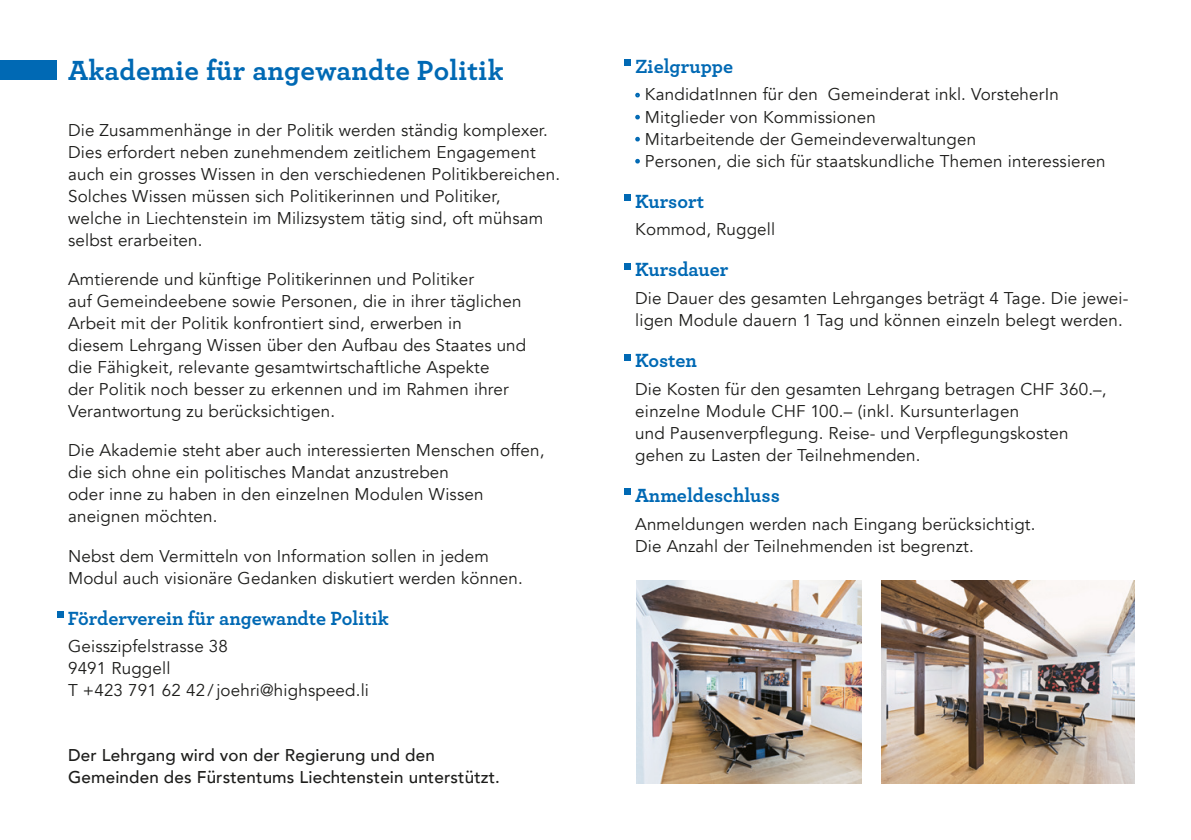
<style>
.page{position:relative;width:1191px;height:840px;background:#fff}
.page>*{position:absolute;margin:0;border:0;box-sizing:border-box;transform-origin:0 0}
.t1{font:700 29px "Archer";letter-spacing:.01em;color:#0069b4}
.t2{font:700 20px "Archer";color:#0069b4}
.t3{font:17px/22px "Avenir";letter-spacing:.01em;color:#1d1d1b}
.t4{font:500 17px/22px "Avenir";letter-spacing:.01em;color:#1d1d1b}
.s1{color:#0069b4}
</style>
<div class="page">
<svg style="left:57px;top:611px;width:6px;height:6px"></svg>
<div style="left:624px;top:59px;width:6px;height:7px;background:#0069b4"></div>
<svg style="left:635px;top:92px;width:5px;height:6px"></svg>
<svg style="left:635px;top:114px;width:5px;height:6px"></svg>
<svg style="left:635px;top:136px;width:5px;height:6px"></svg>
<svg style="left:635px;top:158px;width:5px;height:6px"></svg>
<div style="left:624px;top:194px;width:6px;height:7px;background:#0069b4"></div>
<svg style="left:624px;top:263px;width:6px;height:6px"></svg>
<div style="left:624px;top:353px;width:6px;height:7px;background:#0069b4"></div>
<div style="left:624px;top:488px;width:6px;height:7px;background:#0069b4"></div>
<img style="left:636px;top:580px;width:225px;height:202px">
<img style="left:881px;top:580px;width:253px;height:202px">
<div style="left:0;top:60px;width:57px;height:20px;background:#0069b4"></div>
<h1 class="t1" style="left:68px;top:47px;width:437px">Akademie für angewandte Politik</h1>
<p class="t3" style="left:68px;top:119px;width:493px">Die Zusammenhänge in der Politik werden ständig komplexer.<br>Dies erfordert neben zunehmendem zeitlichem Engagement auch ein grosses Wissen in den verschiedenen Politikbereichen.<br>Solches Wissen müssen sich Politikerinnen und Politiker,<br>welche in Liechtenstein im Milizsystem tätig sind, oft mühsam selbst erarbeiten.</p>
<p class="t3" style="left:68px;top:268px;width:460px">Amtierende und künftige Politikerinnen und Politiker<br>auf Gemeindeebene sowie Personen, die in ihrer täglichen Arbeit mit der Politik konfrontiert sind, erwerben in<br>diesem Lehrgang Wissen über den Aufbau des Staates und die Fähigkeit, relevante gesamtwirtschaftliche Aspekte<br>der Politik noch besser zu erkennen und im Rahmen ihrer Verantwortung zu berücksichtigen.</p>
<p class="t3" style="left:68px;top:439px;width:478px">Die Akademie steht aber auch interessierten Menschen offen, die sich ohne ein politisches Mandat anzustreben<br>oder inne zu haben in den einzelnen Modulen Wissen aneignen möchten.</p>
<p class="t3" style="left:68px;top:544px;width:456px">Nebst dem Vermitteln von Information sollen in jedem<br>Modul auch visionäre Gedanken diskutiert werden können.</p>
<p class="t2" style="left:68px;top:602px;width:322px">Förderverein für angewandte Politik</p>
<p class="t3" style="left:68px;top:635px;width:302px">Geisszipfelstrasse 38<br>9491 Ruggell<br>T +423 791 62 42 /joehri@highspeed.li</p>
<p class="t4" style="left:68px;top:742px;width:433px">Der Lehrgang wird von der Regierung und den<br>Gemeinden des Fürstentums Liechtenstein unterstützt.</p>
<p class="t2" style="left:635px;top:50px;width:100px">Zielgruppe</p>
<p class="t3" style="left:635px;top:84px;width:472px"><span class="s1">·</span> KandidatInnen für den Gemeinderat inkl. VorsteherIn<br><span class="s1">·</span> Mitglieder von Kommissionen<br><span class="s1">·</span> Mitarbeitende der Gemeindeverwaltungen<br><span class="s1">·</span> Personen, die sich für staatskundliche Themen interessieren</p>
<p class="t2" style="left:635px;top:185px;width:71px">Kursort</p>
<p class="t3" style="left:635px;top:218px;width:141px">Kommod, Ruggell</p>
<p class="t2" style="left:635px;top:254px;width:95px">Kursdauer</p>
<p class="t3" style="left:635px;top:287px;width:494px">Die Dauer des gesamten Lehrganges beträgt 4 Tage. Die jewei&shy;ligen Module dauern 1 Tag und können einzeln belegt werden.</p>
<p class="t2" style="left:635px;top:344px;width:63px">Kosten</p>
<p class="t3" style="left:635px;top:378px;width:473px">Die Kosten für den gesamten Lehrgang betragen CHF 360.–, einzelne Module CHF 100.– (inkl. Kursunterlagen<br>und Pausenverpflegung. Reise- und Verpflegungskosten gehen zu Lasten der Teilnehmenden.</p>
<p class="t2" style="left:635px;top:479px;width:146px">Anmeldeschluss</p>
<p class="t3" style="left:635px;top:513px;width:402px">Anmeldungen werden nach Eingang berücksichtigt.<br>Die Anzahl der Teilnehmenden ist begrenzt.</p>
</div>
